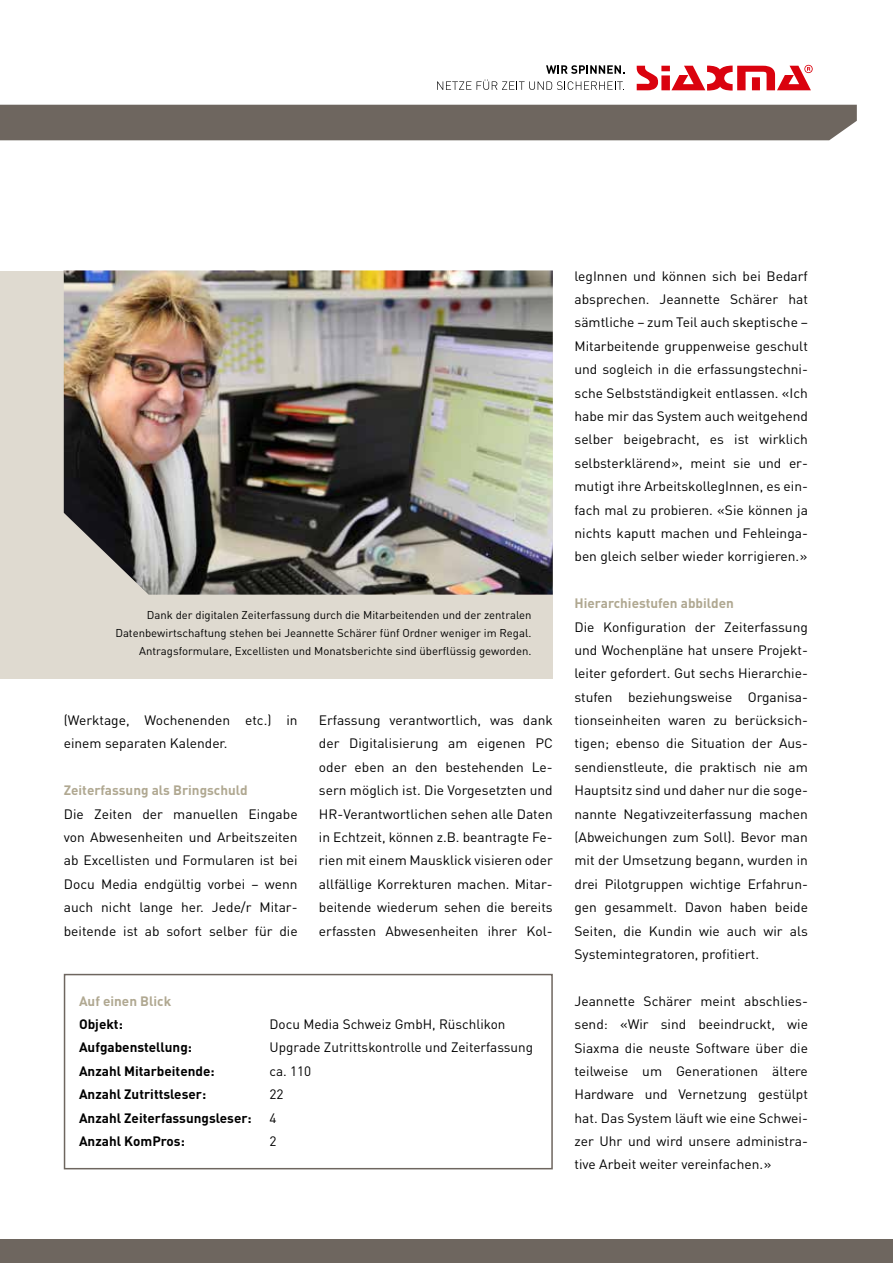
<style>
.page{position:relative;width:893px;height:1263px;background:#fff}
.page>*{position:absolute;margin:0;border:0;box-sizing:border-box;transform-origin:0 0}
.t1{font:13.5px/23.4px "DIN Pro";color:#000;text-align:justify}
.t2{font:700 13.5px "DIN Pro";color:#000}
.t3{font:700 13.5px "DIN Pro";color:#b0a891}
.t4{font:11.25px/18px "DIN Pro";color:#000;text-align:right}
</style>
<div class="page">
<div style="left:0;top:105px;width:857px;height:35px;background:#6e665f"></div>
<div style="left:0;top:1239px;width:893px;height:24px;background:#6e665f"></div>
<svg style="left:637px;top:65px;width:176px;height:26px"></svg>
<svg style="left:546px;top:65px;width:79px;height:9px"></svg>
<svg style="left:437px;top:81px;width:34px;height:9px"></svg>
<svg style="left:477px;top:80px;width:147px;height:10px"></svg>
<div style="left:64px;top:974px;width:489px;height:195px;border:2px solid #6e665f"></div>
<div style="left:0;top:271px;width:553px;height:407px;background:#dfdad0"></div>
<img style="left:64px;top:270px;width:489px;height:325px">
<p class="t4" style="left:115px;top:605px;width:418px">Dank der digitalen Zeiterfassung durch die Mitarbeitenden und der zentralen<br>Datenbewirtschaftung stehen bei Jeannette Schärer fünf Ordner weniger im Regal.<br>Antragsformulare, Excellisten und Monatsberichte sind überflüssig geworden.</p>
<p class="t1" style="left:64px;top:708px;width:235px">(Werktage, Wochenenden etc.) in einem separaten Kalender.</p>
<p class="t3" style="left:64px;top:781px;width:185px">Zeiterfassung als Bringschuld</p>
<p class="t1" style="left:64px;top:801px;width:235px">Die Zeiten der manuellen Eingabe von Abwesenheiten und Arbeitszeiten ab Excellisten und Formularen ist bei Docu Media endgültig vorbei – wenn auch nicht lange her. Jede/r Mitar&shy;beitende ist ab sofort selber für die</p>
<p class="t1" style="left:319px;top:708px;width:235px">Erfassung verantwortlich, was dank der Digitalisierung am eigenen PC oder eben an den bestehenden Le&shy;sern möglich ist. Die Vorgesetzten und HR-Verantwortlichen sehen alle Daten in Echtzeit, können z.B. beantragte Fe&shy;rien mit einem Mausklick visieren oder allfällige Korrekturen machen. Mitar&shy;beitende wiederum sehen die bereits erfassten Abwesenheiten ihrer Kol-</p>
<p class="t3" style="left:79px;top:992px;width:94px">Auf einen Blick</p>
<p class="t2" style="left:79px;top:1015px;width:45px">Objekt:</p>
<p class="t1" style="left:270px;top:1012px;width:237px">Docu Media Schweiz GmbH, Rüschlikon</p>
<p class="t2" style="left:79px;top:1038px;width:115px">Aufgabenstellung:</p>
<p class="t1" style="left:270px;top:1035px;width:265px">Upgrade Zutrittskontrolle und Zeiterfassung</p>
<p class="t2" style="left:79px;top:1062px;width:137px">Anzahl Mitarbeitende:</p>
<p class="t1" style="left:270px;top:1059px;width:43px">ca. 110</p>
<p class="t2" style="left:79px;top:1085px;width:129px">Anzahl Zutrittsleser:</p>
<p class="t1" style="left:270px;top:1082px;width:16px">22</p>
<p class="t2" style="left:79px;top:1108px;width:174px">Anzahl Zeiterfassungsleser:</p>
<p class="t1" style="left:270px;top:1105px;width:9px">4</p>
<p class="t2" style="left:79px;top:1132px;width:107px">Anzahl KomPros:</p>
<p class="t1" style="left:270px;top:1129px;width:9px">2</p>
<p class="t1" style="left:574px;top:264px;width:235px">legInnen und können sich bei Bedarf absprechen. Jeannette Schärer hat sämtliche – zum Teil auch skeptische – Mitarbeitende gruppenweise geschult und sogleich in die erfassungstechni&shy;sche Selbstständigkeit entlassen. «Ich habe mir das System auch weitgehend selber beigebracht, es ist wirklich selbsterklärend», meint sie und er&shy;mutigt ihre ArbeitskollegInnen, es ein&shy;fach mal zu probieren. «Sie können ja nichts kaputt machen und Fehleinga&shy;ben gleich selber wieder korrigieren.»</p>
<p class="t3" style="left:574px;top:594px;width:161px">Hierarchiestufen abbilden</p>
<p class="t1" style="left:574px;top:614px;width:235px">Die Konfiguration der Zeiterfassung und Wochenpläne hat unsere Projekt&shy;leiter gefordert. Gut sechs Hierarchie&shy;stufen beziehungsweise Organisa&shy;tionseinheiten waren zu berücksich&shy;tigen; ebenso die Situation der Aus&shy;sendienstleute, die praktisch nie am Hauptsitz sind und daher nur die soge&shy;nannte Negativzeiterfassung machen (Abweichungen zum Soll). Bevor man mit der Umsetzung begann, wurden in drei Pilotgruppen wichtige Erfahrun&shy;gen gesammelt. Davon haben beide Seiten, die Kundin wie auch wir als Systemintegratoren, profitiert.</p>
<p class="t1" style="left:574px;top:988px;width:235px">Jeannette Schärer meint abschlies&shy;send: «Wir sind beeindruckt, wie Siaxma die neuste Software über die teilweise um Generationen ältere Hardware und Vernetzung gestülpt hat. Das System läuft wie eine Schwei&shy;zer Uhr und wird unsere administra&shy;tive Arbeit weiter vereinfachen.»</p>
</div>
